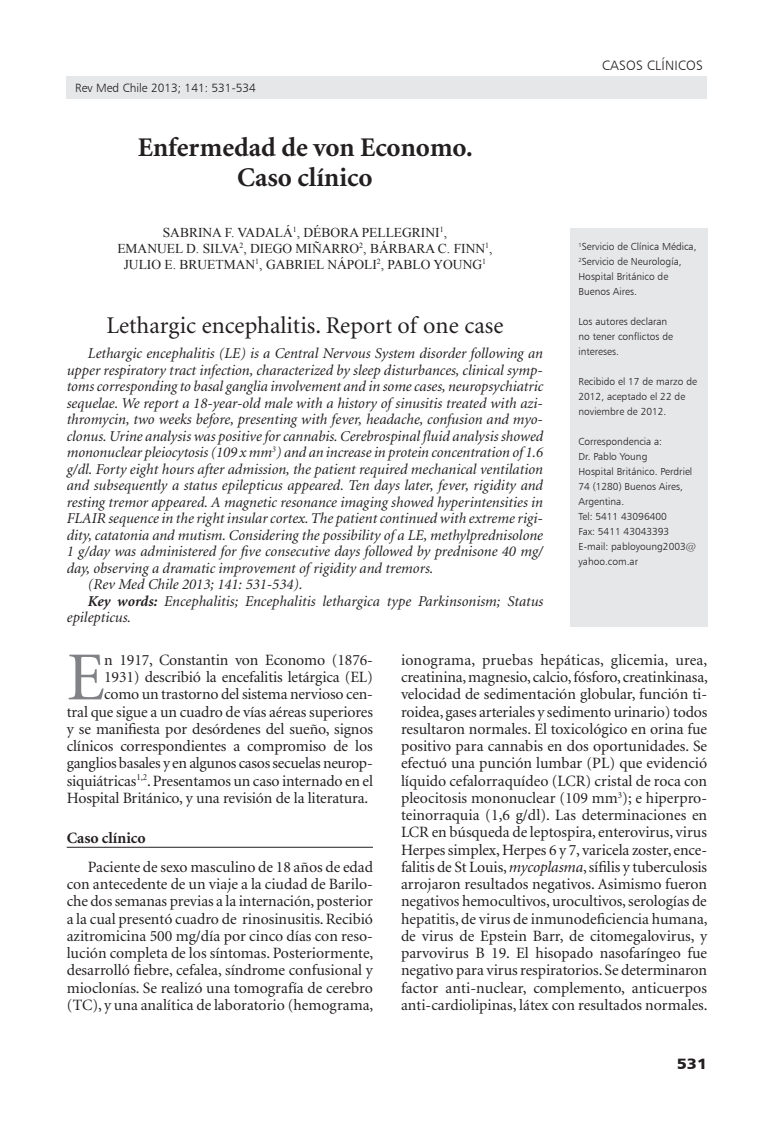
<style>
.page{position:relative;width:774px;height:1134px;background:#fff}
.page>*{position:absolute;margin:0;border:0;box-sizing:border-box;transform-origin:0 0}
._1texto{font:68.85px "Minion";color:#808285}
._2titulo{font:700 27px/30px "Minion";color:#231f20;text-align:center}
._1resumen{font:24px "Minion";color:#231f20}
._1texto-2{font:15.75px/17.2px "Minion";letter-spacing:-.01em;color:#231f20;text-align:justify}
._3subtitulo1{font:700 15.75px "Minion";color:#231f20}
._1resumen-2{font:italic 15px/16.5px "Minion";color:#231f20;text-align:justify}
.t1{font:15px "Humanist 777 BT Black B";color:#231f20;scale:1.1 1}
._1autor{font:13.5px/16.2px "Times New Roman";color:#231f20;text-align:center}
.t2{font:13.5px "Humanist 777 BT Light B";letter-spacing:.02em;color:#231f20}
.t3{font:12px "Humanist 777 BT Light B";color:#231f20}
._1datos{font:10.2px/15px "Humanist 777 BT Light B";color:#231f20}
.s1{font-weight:700}
.s2{font-style:italic}
</style>
<div class="page">
<div style="left:67px;top:77px;width:640px;height:22px;background:#e6e7e9"></div>
<div style="left:570px;top:228px;width:137px;height:398px;background:#e6e7e9"></div>
<hr style="left:67px;top:847px;width:306px;height:1px;background:#231f20">
<p class="t3" style="left:75px;top:81px;width:182px">Rev Med Chile 2013; 141: 531-534</p>
<p class="_2titulo" style="left:138px;top:133px;width:336px">Enfermedad de von Economo.<br>Caso clínico</p>
<p class="_1autor" style="left:117px;top:224px;width:377px">SABRINA F. VADALÁ<sup>1</sup>, DÉBORA PELLEGRINI<sup>1</sup>,<br>EMANUEL D. SILVA<sup>2</sup>, DIEGO MIÑARRO<sup>2</sup>, BÁRBARA C. FINN<sup>1</sup>,<br>JULIO E. BRUETMAN<sup>1</sup>, GABRIEL NÁPOLI<sup>2</sup>, PABLO YOUNG<sup>1</sup></p>
<p class="_1resumen" style="left:106px;top:313px;width:398px">Lethargic encephalitis. Report of one case</p>
<p class="_1resumen-2" style="left:67px;top:346px;width:478px;text-indent:21px">Lethargic encephalitis (LE) is a Central Nervous System disorder following an upper respiratory tract infection, characterized by sleep disturbances, clinical symp&shy;toms corresponding to basal ganglia involvement and in some cases, neuropsychiatric sequelae. We report a 18-year-old male with a history of sinusitis treated with azi&shy;thromycin, two weeks before, presenting with fever, headache, confusion and myo&shy;clonus. Urine analysis was positive for cannabis. Cerebrospinal fluid analysis showed mononuclear pleiocytosis (109 x mm<sup>3</sup>) and an increase in protein concentration of 1.6 g/dl. Forty eight hours after admission, the patient required mechanical ventilation and subsequently a status epilepticus appeared. Ten days later, fever, rigidity and resting tremor appeared. A magnetic resonance imaging showed hyperintensities in FLAIR sequence in the right insular cortex. The patient continued with extreme rigi&shy;dity, catatonia and mutism. Considering the possibility of a LE, methylprednisolone 1 g/day was administered for five consecutive days followed by prednisone 40 mg/ day, observing a dramatic improvement of rigidity and tremors.</p>
<p class="_1resumen-2" style="left:88px;top:577px;width:216px">(Rev Med Chile 2013; 141: 531-534).</p>
<p class="_1resumen-2" style="left:67px;top:593px;width:478px;text-indent:21px"><span class="s1">Key words:</span> Encephalitis; Encephalitis lethargica type Parkinsonism; Status epilepticus.</p>
<p class="t2" style="left:602px;top:57px;width:102px">casos clínicos</p>
<p class="_1datos" style="left:578px;top:239px;width:120px"><sup>1</sup>Servicio de Clínica Médica,<br><sup>2</sup>Servicio de Neurología,<br>Hospital Británico de<br>Buenos Aires.</p>
<p class="_1datos" style="left:578px;top:314px;width:96px">Los autores declaran no tener conflictos de intereses.</p>
<p class="_1datos" style="left:578px;top:374px;width:120px">Recibido el 17 de marzo de<br>2012, aceptado el 22 de noviembre de 2012.</p>
<p class="_1datos" style="left:578px;top:434px;width:85px">Correspondencia a:</p>
<p class="_1datos" style="left:578px;top:449px;width:70px">Dr. Pablo Young</p>
<p class="_1datos" style="left:578px;top:464px;width:115px">Hospital Británico. Perdriel<br>74 (1280) Buenos Aires,<br>Argentina.</p>
<p class="_1datos" style="left:578px;top:509px;width:90px">Tel: 5411 43096400</p>
<p class="_1datos" style="left:578px;top:524px;width:92px">Fax: 5411 43043393</p>
<p class="_1datos" style="left:578px;top:539px;width:119px">E-mail: pabloyoung2003@ yahoo.com.ar</p>
<p class="_1texto-2" style="left:67px;top:652px;width:308px;text-align:right">n 1917, Constantin von Economo (1876- 1931) describió la encefalitis letárgica (EL) como un trastorno del sistema nervioso cen-<br>tral que sigue a un cuadro de vías aéreas superiores y se manifiesta por desórdenes del sueño, signos clínicos correspondientes a compromiso de los ganglios basales y en algunos casos secuelas neurop&shy;siquiátricas<sup>1,2</sup>. Presentamos un caso internado en el Hospital Británico, y una revisión de la literatura.</p>
<p class="_3subtitulo1" style="left:67px;top:830px;width:80px">Caso clínico</p>
<p class="_1texto-2" style="left:67px;top:859px;width:308px;text-indent:21px">Paciente de sexo masculino de 18 años de edad con antecedente de un viaje a la ciudad de Barilo&shy;che dos semanas previas a la internación, posterior a la cual presentó cuadro de rinosinusitis. Recibió azitromicina 500 mg/día por cinco días con reso&shy;lución completa de los síntomas. Posteriormente, desarrolló fiebre, cefalea, síndrome confusional y mioclonías. Se realizó una tomografía de cerebro (TC), y una analítica de laboratorio (hemograma,</p>
<p class="_1texto" style="left:67px;top:643px;width:40px">E</p>
<p class="_1texto-2" style="left:401px;top:652px;width:308px">ionograma, pruebas hepáticas, glicemia, urea, creatinina, magnesio, calcio, fósforo, creatinkinasa, velocidad de sedimentación globular, función ti&shy;roidea, gases arteriales y sedimento urinario) todos resultaron normales. El toxicológico en orina fue positivo para cannabis en dos oportunidades. Se efectuó una punción lumbar (PL) que evidenció líquido cefalorraquídeo (LCR) cristal de roca con pleocitosis mononuclear (109 mm<sup>3</sup>); e hiperpro&shy;teinorraquia (1,6 g/dl). Las determinaciones en LCR en búsqueda de leptospira, enterovirus, virus Herpes simplex, Herpes 6 y 7, varicela zoster, ence&shy;falitis de St Louis, <span class="s2">mycoplasma</span>, sífilis y tuberculosis arrojaron resultados negativos. Asimismo fueron negativos hemocultivos, urocultivos, serologías de hepatitis, de virus de inmunodeficiencia humana, de virus de Epstein Barr, de citomegalovirus, y parvovirus B 19. El hisopado nasofaríngeo fue negativo para virus respiratorios. Se determinaron factor anti-nuclear, complemento, anticuerpos anti-cardiolipinas, látex con resultados normales.</p>
<p class="t1" style="left:677px;top:1054px;width:29px">531</p>
</div>
